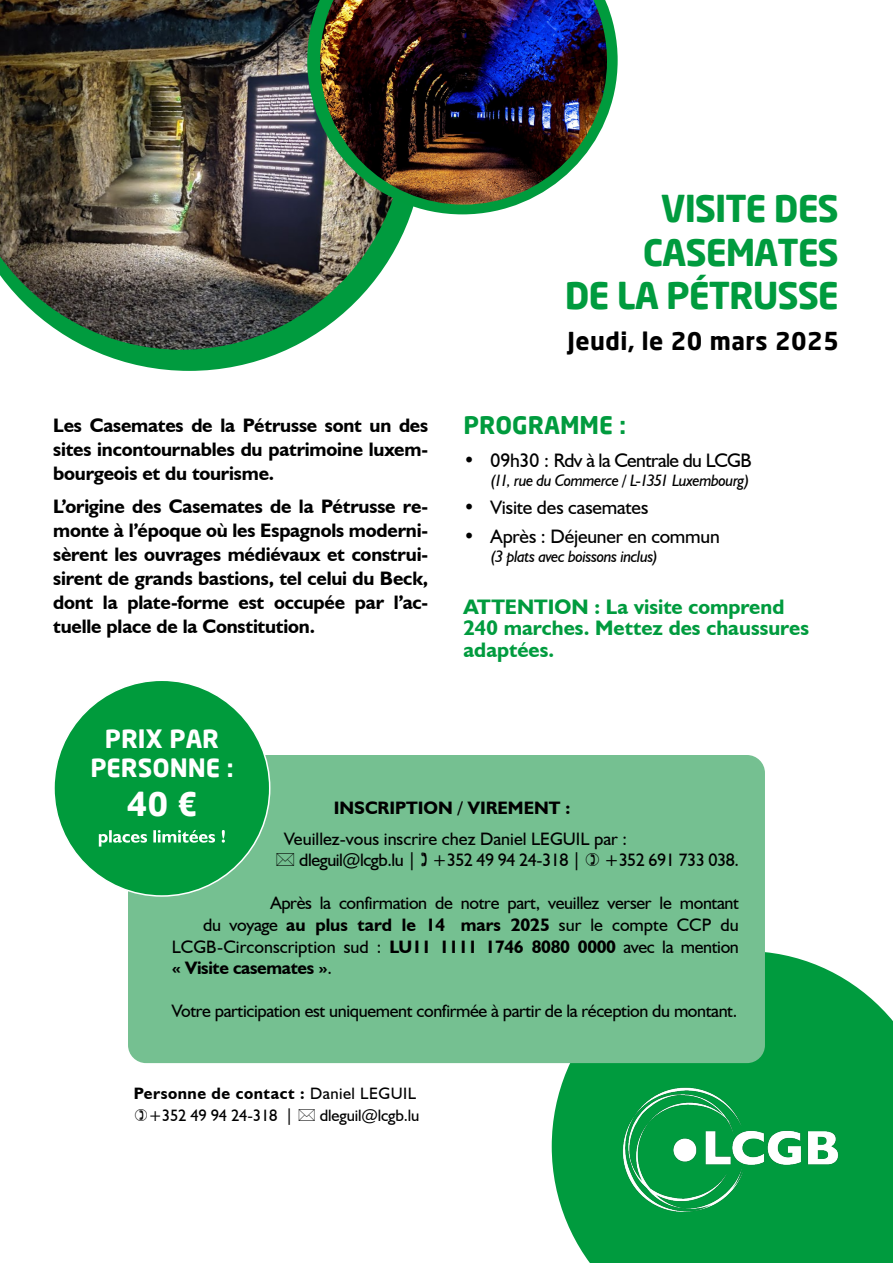
<style>
.page{position:relative;width:893px;height:1263px;background:#fff}
.page>*{position:absolute;margin:0;border:0;box-sizing:border-box;transform-origin:0 0}
.t1{font:700 36.3px/43.7px "Neo Sans";letter-spacing:-.03em;color:#009b3e;text-align:right}
.t2{font:700 32.4px "Neo Sans";color:#fff}
.t3{font:700 24.75px/29.7px "Neo Sans";color:#fff;text-align:center}
.t4{font:700 24.15px "Neo Sans";letter-spacing:.02em;color:#000}
.t5{font:700 24px "Neo Sans";color:#009b3e}
.t6{font:700 21px/21.6px "Humanist 521 BT";color:#009b3e}
.t7{font:700 19.5px/24px "Humanist 521 BT";letter-spacing:-.01em;color:#000;text-align:justify}
.t8{font:19.5px "Humanist 521 BT";letter-spacing:-.01em;color:#000}
.t9{font:18px/21.6px "Humanist 521 BT";color:#000}
.t10{font:18px "Humanist 521 BT";letter-spacing:-.02em;color:#000}
.t11{font:700 18px "Humanist 521 BT";color:#000}
.t12{font:700 18px "Humanist 521 BT";letter-spacing:-.02em;color:#000}
.t13{font:italic 16.5px "Humanist 521 BT";letter-spacing:-.03em;color:#000}
.t14{font:16.5px/22.5px "Humanist 521 BT";letter-spacing:-.01em;color:#000}
.s1{font-weight:700}
.s2{font-weight:400}
</style>
<div class="page">
<svg style="left:552px;top:952px;width:341px;height:311px;background:#16a34f"></svg>
<div style="left:128px;top:755px;width:637px;height:308px;background:#75c091;border-radius:18px"></div>
<div style="left:54px;top:680px;width:216px;height:216px;background:#009b3c;border-radius:50%"></div>
<img style="left:621px;top:1086px;width:220px;height:126px">
<svg style="left:92px;top:214px;width:319px;height:157px"></svg>
<img style="left:0;top:0;width:405px;height:350px">
<img style="left:307px;top:0;width:311px;height:214px">
<img style="left:320px;top:0;width:287px;height:205px">
<svg style="left:99px;top:830px;width:126px;height:16px"></svg>
<p class="t7" style="left:53px;top:413px;width:377px">Les Casemates de la Pétrusse sont un des sites incontournables du patrimoine luxem&shy;bourgeois et du tourisme.</p>
<p class="t7" style="left:53px;top:494px;width:377px">L’origine des Casemates de la Pétrusse re&shy;monte à l’époque où les Espagnols moderni&shy;sèrent les ouvrages médiévaux et construi&shy;sirent de grands bastions, tel celui du Beck, dont la plate-forme est occupée par l’ac&shy;tuelle place de la Constitution.</p>
<h1 class="t1" style="left:565px;top:186px;width:275px">VISITE DES<br>CASEMATES<br>DE LA PÉTRUSSE</h1>
<p class="t4" style="left:567px;top:325px;width:273px">Jeudi, le 20 mars 2025</p>
<p class="t5" style="left:463px;top:410px;width:164px">PROGRAMME :</p>
<p class="t8" style="left:463px;top:448px;width:290px">• 09h30 : Rdv à la Centrale du LCGB</p>
<p class="t13" style="left:490px;top:470px;width:261px">(11, rue du Commerce / L-1351 Luxembourg)</p>
<p class="t8" style="left:463px;top:496px;width:186px">• Visite des casemates</p>
<p class="t8" style="left:463px;top:524px;width:258px">• Après : Déjeuner en commun</p>
<p class="t13" style="left:490px;top:546px;width:169px">(3 plats avec boissons inclus)</p>
<p class="t6" style="left:463px;top:595px;width:347px">ATTENTION : La visite comprend<br>240 marches. Mettez des chaussures adaptées.</p>
<p class="t3" style="left:90px;top:723px;width:145px">PRIX PAR<br>PERSONNE :</p>
<h2 class="t2" style="left:126px;top:783px;width:73px">40 €</h2>
<p class="t11" style="left:334px;top:797px;width:238px">INSCRIPTION / VIREMENT :</p>
<p class="t9" style="left:299px;top:827px;width:329px;text-indent:-15px">Veuillez-vous inscrire chez Daniel LEGUIL par : dleguil@lcgb.lu | +352 49 94 24-318 |</p>
<p class="t10" style="left:604px;top:849px;width:136px">+352 691 733 038.</p>
<p class="t10" style="left:270px;top:892px;width:470px">Après la confirmation de notre part, veuillez verser le montant</p>
<p class="t9" style="left:203px;top:914px;width:537px">du voyage <span class="s1">au plus tard le 14 mars 2025</span> sur le compte CCP du</p>
<p class="t9" style="left:172px;top:935px;width:569px">LCGB-Circonscription sud : <span class="s1">LU11 1111 1746 8080 0000</span> avec la mention</p>
<p class="t12" style="left:172px;top:957px;width:162px">« Visite casemates »<span class="s2">.</span></p>
<p class="t10" style="left:172px;top:1000px;width:567px">Votre participation est uniquement confirmée à partir de la réception du montant.</p>
<p class="t14" style="left:148px;top:1081px;width:269px;text-indent:-15px"><span class="s1">Personne de contact :</span> Daniel LEGUIL +352 49 94 24-318 |</p>
<p class="t14" style="left:320px;top:1104px;width:101px">dleguil@lcgb.lu</p>
</div>
